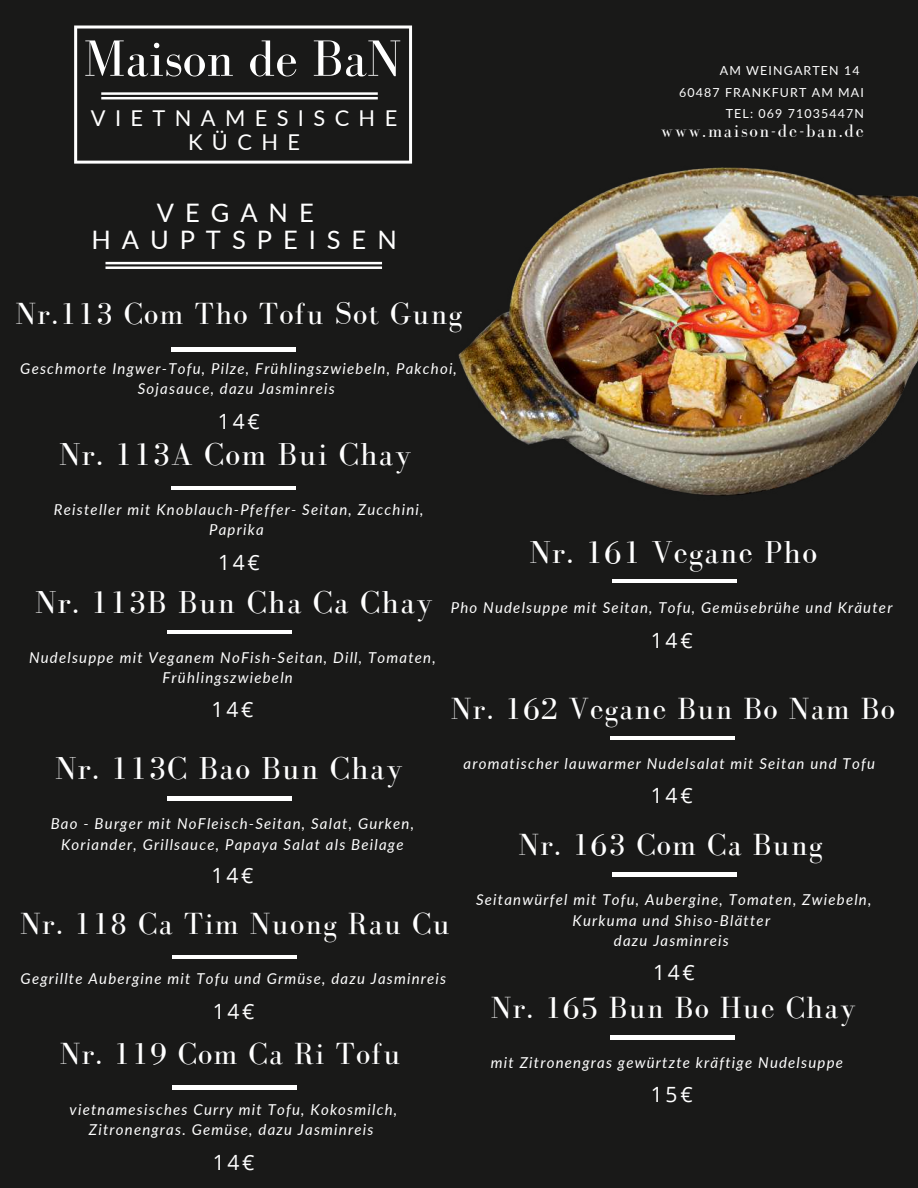
<style>
.page{position:relative;width:918px;height:1188px;background:#191918}
.page>*{position:absolute;margin:0;border:0;box-sizing:border-box;transform-origin:0 0}
.t1{font:52.5px "Bodoni FLF";color:#fff}
.t2{font:32.7px "Bodoni FLF";letter-spacing:.04em;color:#fff}
.t3{font:31.5px "Bodoni FLF";letter-spacing:.04em;color:#fff}
.t4{font:25.5px/27px "Lato";letter-spacing:.43em;color:#fff}
.t5{font:21.9px/23.7px "Lato";letter-spacing:.43em;color:#fff;text-align:center}
.t6{font:21px "Open Sans";letter-spacing:.13em;color:#fff}
.t7{font:18.75px "Bodoni FLF";letter-spacing:.09em;color:#fff}
.t8{font:italic 15px/20.2px "Lato";letter-spacing:.08em;color:#fff;text-align:center}
.t9{font:12.45px "Lato";letter-spacing:.09em;color:#fff}
</style>
<div class="page">
<svg style="left:74px;top:26px;width:338px;height:138px"></svg>
<hr style="left:101px;top:97px;width:277px;height:2px;background:#fff">
<hr style="left:101px;top:92px;width:277px;height:3px;background:#fff">
<hr style="left:171px;top:348px;width:125px;height:3px;background:#fff">
<hr style="left:106px;top:266px;width:276px;height:3px;background:#fff">
<hr style="left:106px;top:262px;width:276px;height:2px;background:#fff">
<hr style="left:171px;top:486px;width:125px;height:4px;background:#fff">
<hr style="left:167px;top:630px;width:125px;height:3px;background:#fff">
<hr style="left:172px;top:955px;width:125px;height:3px;background:#fff">
<hr style="left:612px;top:579px;width:125px;height:4px;background:#fff">
<hr style="left:610px;top:737px;width:125px;height:3px;background:#fff">
<hr style="left:167px;top:797px;width:125px;height:3px;background:#fff">
<hr style="left:610px;top:1036px;width:125px;height:3px;background:#fff">
<hr style="left:612px;top:873px;width:125px;height:3px;background:#fff">
<img style="left:357px;top:96px;width:561px;height:400px">
<hr style="left:172px;top:1086px;width:125px;height:3px;background:#fff">
<h1 class="t1" style="left:84px;top:30px;width:319px">Maison de BaN</h1>
<h3 class="t5" style="left:91px;top:106px;width:308px">VIETNAMESISCHE<br>KÜCHE</h3>
<h3 class="t4" style="left:91px;top:199px;width:307px;text-indent:66px">VEGANE<br>HAUPTSPEISEN</h3>
<p class="t9" style="left:720px;top:63px;width:141px">AM WEINGARTEN 14</p>
<p class="t9" style="left:679px;top:84px;width:186px">60487 FRANKFURT AM MAI</p>
<p class="t9" style="left:726px;top:106px;width:140px">TEL: 069 71035447N</p>
<p class="t7" style="left:661px;top:120px;width:205px">www.maison-de-ban.de</p>
<h3 class="t3" style="left:16px;top:296px;width:448px">Nr.113 Com Tho Tofu Sot Gung</h3>
<p class="t8" style="left:20px;top:358px;width:438px">Geschmorte Ingwer-Tofu, Pilze, Frühlingszwiebeln, Pakchoi,<br>Sojasauce, dazu Jasminreis</p>
<h3 class="t6" style="left:218px;top:407px;width:43px">14€</h3>
<h2 class="t2" style="left:59px;top:436px;width:354px">Nr. 113A Com Bui Chay</h2>
<p class="t8" style="left:54px;top:499px;width:371px">Reisteller mit Knoblauch-Pfeffer- Seitan, Zucchini,<br>Paprika</p>
<h3 class="t6" style="left:218px;top:548px;width:43px">14€</h3>
<h2 class="t2" style="left:35px;top:584px;width:399px">Nr. 113B Bun Cha Ca Chay</h2>
<p class="t8" style="left:162px;top:647px;width:275px;text-align:left;text-indent:-133px">Nudelsuppe mit Veganem NoFish-Seitan, Dill, Tomaten,<br>Frühlingszwiebeln</p>
<h3 class="t6" style="left:212px;top:694px;width:43px">14€</h3>
<h2 class="t2" style="left:529px;top:534px;width:289px">Nr. 161 Vegane Pho</h2>
<p class="t8" style="left:451px;top:597px;width:443px">Pho Nudelsuppe mit Seitan, Tofu, Gemüsebrühe und Kräuter</p>
<h3 class="t6" style="left:651px;top:626px;width:43px">14€</h3>
<h3 class="t3" style="left:451px;top:691px;width:446px">Nr. 162 Vegane Bun Bo Nam Bo</h3>
<p class="t8" style="left:464px;top:753px;width:413px">aromatischer lauwarmer Nudelsalat mit Seitan und Tofu</p>
<h3 class="t6" style="left:651px;top:780px;width:43px">14€</h3>
<h2 class="t2" style="left:55px;top:751px;width:349px">Nr. 113C Bao Bun Chay</h2>
<p class="t8" style="left:51px;top:813px;width:365px">Bao - Burger mit NoFleisch-Seitan, Salat, Gurken,<br>Koriander, Grillsauce, Papaya Salat als Beilage</p>
<h3 class="t6" style="left:212px;top:861px;width:43px">14€</h3>
<h3 class="t3" style="left:518px;top:828px;width:306px">Nr. 163 Com Ca Bung</h3>
<p class="t8" style="left:476px;top:889px;width:397px">Seitanwürfel mit Tofu, Aubergine, Tomaten, Zwiebeln,<br>Kurkuma und Shiso-Blätter<br>dazu Jasminreis</p>
<h3 class="t6" style="left:653px;top:957px;width:43px">14€</h3>
<h3 class="t3" style="left:20px;top:906px;width:431px">Nr. 118 Ca Tim Nuong Rau Cu</h3>
<p class="t8" style="left:21px;top:968px;width:427px">Gegrillte Aubergine mit Tofu und Grmüse, dazu Jasminreis</p>
<h3 class="t6" style="left:213px;top:997px;width:43px">14€</h3>
<h3 class="t3" style="left:491px;top:991px;width:366px">Nr. 165 Bun Bo Hue Chay</h3>
<p class="t8" style="left:491px;top:1052px;width:354px">mit Zitronengras gewürtzte kräftige Nudelsuppe</p>
<h3 class="t6" style="left:651px;top:1080px;width:43px">15€</h3>
<h3 class="t3" style="left:60px;top:1037px;width:342px">Nr. 119 Com Ca Ri Tofu</h3>
<p class="t8" style="left:70px;top:1099px;width:329px">vietnamesisches Curry mit Tofu, Kokosmilch,<br>Zitronengras. Gemüse, dazu Jasminreis</p>
<h3 class="t6" style="left:213px;top:1148px;width:43px">14€</h3>
</div>
